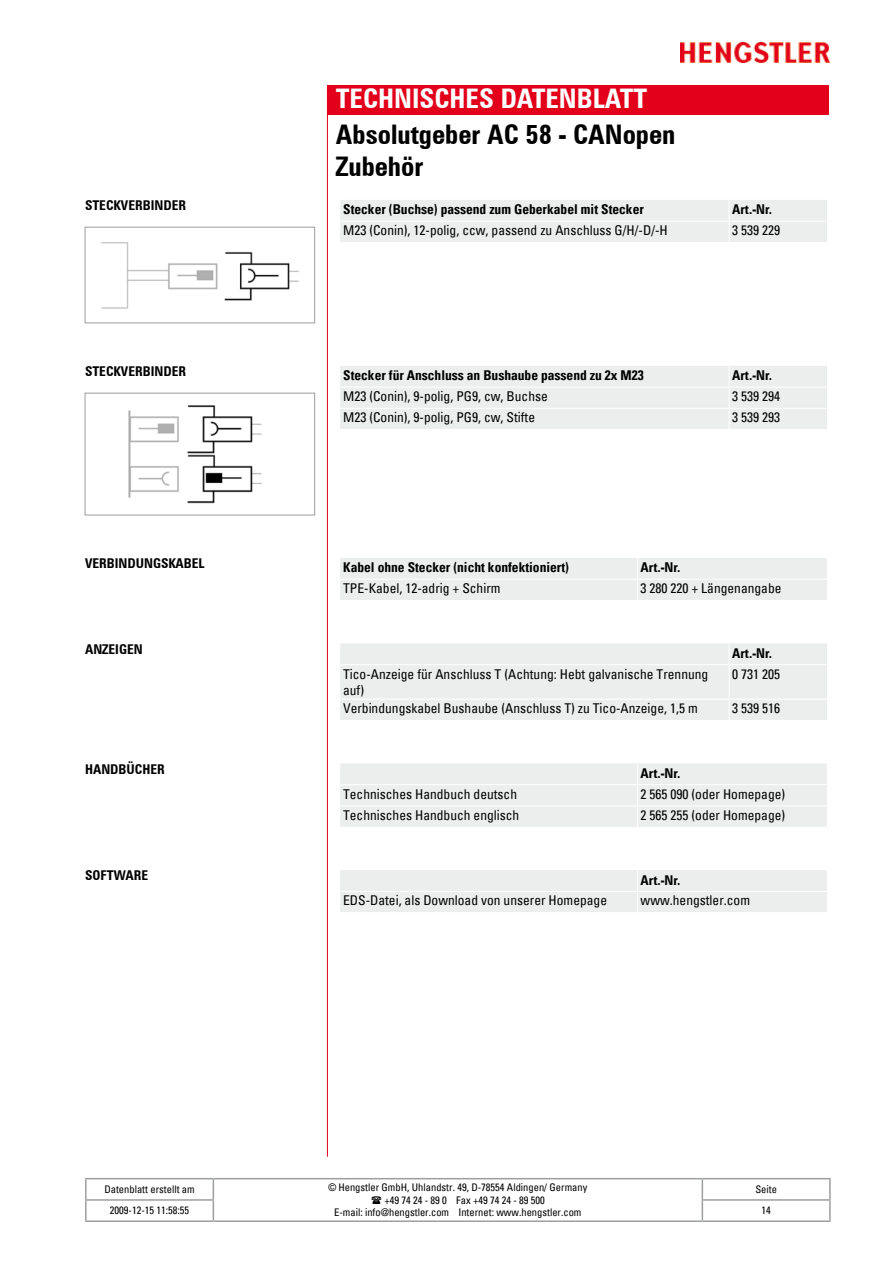
<style>
.page{position:relative;width:893px;height:1263px;background:#fff}
.page>*{position:absolute;margin:0;border:0;box-sizing:border-box;transform-origin:0 0}
.t1{font:700 condensed 27px/32.4px "Zurich BT";color:#000}
.t2{font:700 condensed 27px "Zurich BT";color:#fff}
.t3{font:condensed 13.5px/16.2px "Univers";color:#000}
.t4{font:700 condensed 13.5px "Univers";color:#000}
.t5{font:700 condensed 13.5px "Zurich BT";color:#000}
.t6{font:condensed 10.5px "Univers";color:#000}
.s1{font-family:"Arial";font-stretch:normal}
</style>
<div class="page">
<img style="left:680px;top:43px;width:149px;height:20px">
<div style="left:327px;top:85px;width:502px;height:30px;background:#e2001a"></div>
<hr style="left:327px;top:85px;width:1px;height:1072px;background:#e2001a">
<hr style="left:85px;top:1178px;width:128px;height:1px;background:#9c9e9f">
<hr style="left:85px;top:1179px;width:2px;height:20px;background:#9c9e9f">
<hr style="left:213px;top:1178px;width:489px;height:1px;background:#9c9e9f">
<hr style="left:702px;top:1178px;width:129px;height:1px;background:#9c9e9f">
<hr style="left:829px;top:1179px;width:2px;height:20px;background:#9c9e9f">
<hr style="left:85px;top:1199px;width:129px;height:2px;background:#9c9e9f">
<svg style="left:85px;top:1201px;width:2px;height:19px"></svg>
<svg style="left:213px;top:1179px;width:1px;height:41px"></svg>
<hr style="left:702px;top:1199px;width:129px;height:2px;background:#9c9e9f">
<svg style="left:702px;top:1179px;width:1px;height:41px"></svg>
<svg style="left:829px;top:1201px;width:2px;height:19px"></svg>
<hr style="left:85px;top:1220px;width:128px;height:2px;background:#9c9e9f">
<hr style="left:213px;top:1220px;width:489px;height:2px;background:#9c9e9f">
<hr style="left:702px;top:1220px;width:129px;height:2px;background:#9c9e9f">
<img style="left:101px;top:242px;width:198px;height:67px">
<div style="left:85px;top:227px;width:230px;height:96px;border:1px solid #9c9e9f"></div>
<div style="left:340px;top:200px;width:487px;height:42px;background:#eceded"></div>
<img style="left:128px;top:405px;width:134px;height:99px">
<div style="left:85px;top:393px;width:230px;height:122px;border:1px solid #9c9e9f"></div>
<div style="left:340px;top:366px;width:487px;height:63px;background:#eceded"></div>
<div style="left:340px;top:558px;width:487px;height:42px;background:#eceded"></div>
<div style="left:340px;top:643px;width:487px;height:77px;background:#eceded"></div>
<div style="left:340px;top:763px;width:487px;height:64px;background:#eceded"></div>
<div style="left:340px;top:870px;width:487px;height:42px;background:#eceded"></div>
<h1 class="t2" style="left:336px;top:82px;width:313px">TECHNISCHES DATENBLATT</h1>
<h1 class="t1" style="left:336px;top:118px;width:341px">ABSOLUTGEBER AC 58 - CANOPEN<br>ZUBEHÖR</h1>
<p class="t5" style="left:85px;top:197px;width:16px">STECK</p>
<p class="t5" style="left:121px;top:197px;width:30px">VERBINDE</p>
<p class="t5" style="left:178px;top:197px;width:9px">R</p>
<p class="t4" style="left:343px;top:201px;width:302px">Stecker (Buchse) passend zum Geberkabel mit Stecker</p>
<p class="t5" style="left:732px;top:201px;width:41px">ART.-NR.</p>
<p class="t3" style="left:343px;top:222px;width:326px">M23 (Conin), 12-polig, ccw, passend zu Anschluss G/H/-D/-H</p>
<p class="t3" style="left:732px;top:222px;width:49px">3 539 229</p>
<p class="t5" style="left:85px;top:363px;width:16px">STECK</p>
<p class="t5" style="left:121px;top:363px;width:30px">VERBINDE</p>
<p class="t5" style="left:178px;top:363px;width:9px">R</p>
<p class="t4" style="left:343px;top:367px;width:302px">Stecker für Anschluss an Bushaube passend zu 2x M23</p>
<p class="t5" style="left:732px;top:367px;width:41px">ART.-NR.</p>
<p class="t3" style="left:343px;top:388px;width:206px">M23 (Conin), 9-polig, PG9, cw, Buchse</p>
<p class="t3" style="left:732px;top:388px;width:49px">3 539 294</p>
<p class="t3" style="left:343px;top:409px;width:193px">M23 (Conin), 9-polig, PG9, cw, Stifte</p>
<p class="t3" style="left:732px;top:409px;width:49px">3 539 293</p>
<p class="t5" style="left:85px;top:555px;width:31px">VERBINDUNGSKABEL</p>
<p class="t4" style="left:343px;top:559px;width:227px">Kabel ohne Stecker (nicht konfektioniert)</p>
<p class="t5" style="left:641px;top:559px;width:41px">ART.-NR.</p>
<p class="t3" style="left:343px;top:580px;width:159px">TPE-Kabel, 12-adrig + Schirm</p>
<p class="t3" style="left:641px;top:580px;width:142px">3 280 220 + Längenangabe</p>
<p class="t5" style="left:85px;top:641px;width:17px">ANZEIGEN</p>
<p class="t5" style="left:732px;top:645px;width:41px">ART.-NR.</p>
<p class="t3" style="left:343px;top:665px;width:367px">Tico-Anzeige für Anschluss T (Achtung: Hebt galvanische Trennung auf)</p>
<p class="t3" style="left:732px;top:665px;width:49px">0 731 205</p>
<p class="t3" style="left:343px;top:700px;width:356px">Verbindungskabel Bushaube (Anschluss T) zu Tico-Anzeige, 1,5 m</p>
<p class="t3" style="left:732px;top:700px;width:49px">3 539 516</p>
<p class="t5" style="left:85px;top:761px;width:17px">HANDBÜCHE</p>
<p class="t5" style="left:157px;top:761px;width:9px">R</p>
<p class="t5" style="left:641px;top:765px;width:41px">ART.-NR.</p>
<p class="t3" style="left:343px;top:785px;width:175px">Technisches Handbuch deutsch</p>
<p class="t3" style="left:641px;top:785px;width:146px">2 565 090 (oder Homepage)</p>
<p class="t3" style="left:343px;top:807px;width:178px">Technisches Handbuch englisch</p>
<p class="t3" style="left:641px;top:807px;width:146px">2 565 255 (oder Homepage)</p>
<p class="t5" style="left:85px;top:867px;width:25px">SOFTWA</p>
<p class="t5" style="left:134px;top:867px;width:14px">RE</p>
<p class="t5" style="left:641px;top:872px;width:41px">ART.-NR.</p>
<p class="t3" style="left:343px;top:892px;width:265px">EDS-Datei, als Download von unserer Homepage</p>
<p class="t3" style="left:641px;top:892px;width:111px">www.hengstler.com</p>
<p class="t6" style="left:104px;top:1182px;width:92px">Datenblatt erstellt am</p>
<p class="t6" style="left:328px;top:1180px;width:261px"><span class="s1">©</span> Hengstler GmbH, Uhlandstr. 49, D-78554 Aldingen/ Germany</p>
<p class="t6" style="left:385px;top:1193px;width:162px">+49 74 24 - 89 0 Fax +49 74 24 - 89 500</p>
<p class="t6" style="left:334px;top:1206px;width:249px">E-mail: info@hengstler.com Internet: www.hengstler.com</p>
<p class="t6" style="left:755px;top:1182px;width:23px">Seite</p>
<p class="t6" style="left:110px;top:1204px;width:81px">2009-12-15 11:58:55</p>
<p class="t6" style="left:761px;top:1204px;width:11px">14</p>
</div>
